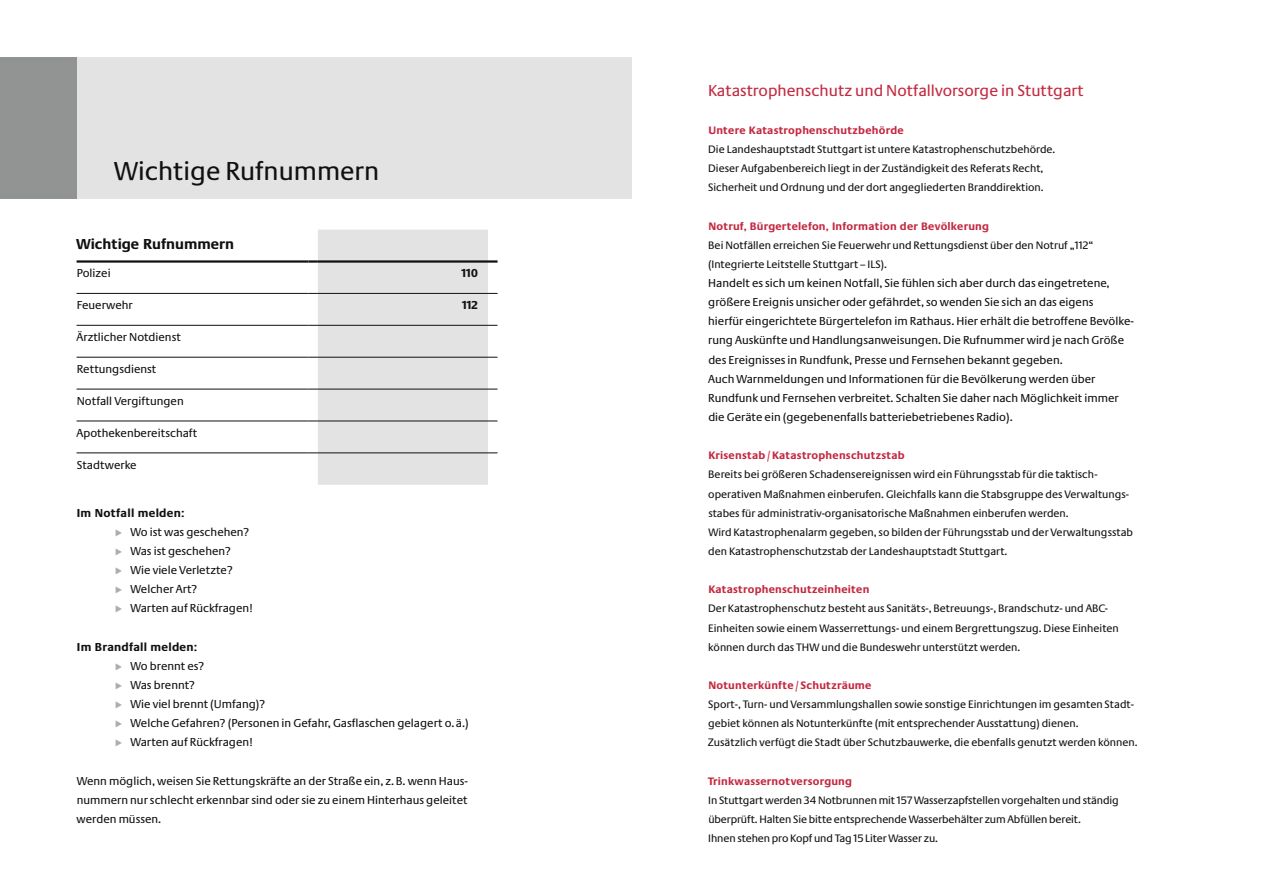
<style>
.page{position:relative;width:1263px;height:893px;background:#fff}
.page>*{position:absolute;margin:0;border:0;box-sizing:border-box;transform-origin:0 0}
.t1{font:27px "Neue Praxis";color:#101111}
.t2{font:16.5px "Neue Praxis";color:#c32a41}
.t3{font:700 15px "Neue Praxis";color:#101111}
.t4{font:12px/19.2px "Neue Praxis";color:#101111}
.t5{font:700 12px "Neue Praxis";letter-spacing:.02em;color:#101111}
.t6{font:11.25px/19.2px "Neue Praxis";color:#101111}
.t7{font:700 11.25px "Neue Praxis";letter-spacing:.02em;color:#c32a41}
</style>
<div class="page">
<div style="left:77px;top:57px;width:554px;height:142px;background:#e2e3e2"></div>
<div style="left:0;top:57px;width:77px;height:142px;background:#929493"></div>
<hr style="left:77px;top:293px;width:231px;height:1px;background:#101111">
<hr style="left:77px;top:325px;width:231px;height:1px;background:#101111">
<hr style="left:77px;top:357px;width:231px;height:1px;background:#101111">
<hr style="left:77px;top:389px;width:231px;height:1px;background:#101111">
<hr style="left:77px;top:421px;width:231px;height:1px;background:#101111">
<hr style="left:77px;top:452px;width:231px;height:1px;background:#101111">
<hr style="left:77px;top:260px;width:231px;height:3px;background:#101111">
<svg style="left:308px;top:230px;width:189px;height:255px;background:#dedfde"></svg>
<h1 class="t1" style="left:114px;top:154px;width:267px">Wichtige Rufnummern</h1>
<h3 class="t3" style="left:76px;top:235px;width:159px">Wichtige Rufnummern</h3>
<p class="t4" style="left:77px;top:264px;width:35px">Polizei</p>
<p class="t5" style="left:461px;top:266px;width:18px">110</p>
<p class="t4" style="left:77px;top:295px;width:58px">Feuerwehr</p>
<p class="t5" style="left:462px;top:298px;width:17px">112</p>
<p class="t4" style="left:77px;top:327px;width:106px">Ärztlicher Notdienst</p>
<p class="t4" style="left:77px;top:359px;width:81px">Rettungsdienst</p>
<p class="t4" style="left:77px;top:391px;width:109px">Notfall Vergiftungen</p>
<p class="t4" style="left:77px;top:423px;width:122px">Apothekenbereitschaft</p>
<p class="t4" style="left:77px;top:455px;width:62px">Stadtwerke</p>
<p class="t5" style="left:77px;top:505px;width:109px">Im Notfall melden:</p>
<p class="t4" style="left:131px;top:522px;width:124px">Wo ist was geschehen?<br>Was ist geschehen?<br>Wie viele Verletzte?<br>Welcher Art?<br>Warten auf Rückfragen!</p>
<p class="t5" style="left:77px;top:639px;width:122px">Im Brandfall melden:</p>
<p class="t4" style="left:131px;top:656px;width:340px">Wo brennt es?<br>Was brennt?<br>Wie viel brennt (Umfang)?<br>Welche Gefahren? (Personen in Gefahr, Gasflaschen gelagert o.ä.)<br>Warten auf Rückfragen!</p>
<p class="t4" style="left:77px;top:771px;width:392px;text-align:justify">Wenn möglich, weisen Sie Rettungskräfte an der Straße ein, z.B. wenn Haus&shy;nummern nur schlecht erkennbar sind oder sie zu einem Hinterhaus geleitet werden müssen.</p>
<h2 class="t2" style="left:708px;top:80px;width:377px">Katastrophenschutz und Notfallvorsorge in Stuttgart</h2>
<p class="t7" style="left:708px;top:123px;width:197px">Untere Katastrophenschutzbehörde</p>
<p class="t6" style="left:708px;top:140px;width:349px">Die Landeshauptstadt Stuttgart ist untere Katastrophenschutzbehörde.<br>Dieser Aufgabenbereich liegt in der Zuständigkeit des Referats Recht,<br>Sicherheit und Ordnung und der dort angegliederten Branddirektion.</p>
<p class="t7" style="left:708px;top:219px;width:282px">Notruf, Bürgertelefon, Information der Bevölkerung</p>
<p class="t6" style="left:708px;top:235px;width:387px">Bei Notfällen erreichen Sie Feuerwehr und Rettungsdienst über den Notruf „112“ (Integrierte Leitstelle Stuttgart – ILS).</p>
<p class="t4" style="left:708px;top:273px;width:427px">Handelt es sich um keinen Notfall, Sie fühlen sich aber durch das eingetretene, größere Ereignis unsicher oder gefährdet, so wenden Sie sich an das eigens<br>hierfür eingerichtete Bürgertelefon im Rathaus. Hier erhält die betroffene Bevölke&shy;rung Auskünfte und Handlungsanweisungen. Die Rufnummer wird je nach Größe des Ereignisses in Rundfunk, Presse und Fernsehen bekannt gegeben.<br>Auch Warnmeldungen und Informationen für die Bevölkerung werden über Rundfunk und Fernsehen verbreitet. Schalten Sie daher nach Möglichkeit immer die Geräte ein (gegebenenfalls batteriebetriebenes Radio).</p>
<p class="t7" style="left:708px;top:449px;width:198px">Krisenstab / Katastrophenschutzstab</p>
<p class="t6" style="left:708px;top:465px;width:426px">Bereits bei größeren Schadensereignissen wird ein Führungsstab für die taktisch&shy;operativen Maßnahmen einberufen. Gleichfalls kann die Stabsgruppe des Verwaltungs&shy;stabes für administrativ-organisatorische Maßnahmen einberufen werden.<br>Wird Katastrophenalarm gegeben, so bilden der Führungsstab und der Verwaltungsstab den Katastrophenschutzstab der Landeshauptstadt Stuttgart.</p>
<p class="t7" style="left:708px;top:583px;width:162px">Katastrophenschutzeinheiten</p>
<p class="t6" style="left:708px;top:599px;width:412px">Der Katastrophenschutz besteht aus Sanitäts-, Betreuungs-, Brandschutz- und ABC-<br>Einheiten sowie einem Wasserrettungs- und einem Bergrettungszug. Diese Einheiten können durch das THW und die Bundeswehr unterstützt werden.</p>
<p class="t7" style="left:708px;top:678px;width:165px">Notunterkünfte / Schutzräume</p>
<p class="t6" style="left:708px;top:694px;width:431px">Sport-, Turn- und Versammlungshallen sowie sonstige Einrichtungen im gesamten Stadt&shy;gebiet können als Notunterkünfte (mit entsprechender Ausstattung) dienen.<br>Zusätzlich verfügt die Stadt über Schutzbauwerke, die ebenfalls genutzt werden können.</p>
<p class="t7" style="left:708px;top:774px;width:146px">Trinkwassernotversorgung</p>
<p class="t6" style="left:708px;top:790px;width:412px">In Stuttgart werden 34 Notbrunnen mit 157 Wasserzapfstellen vorgehalten und ständig überprüft. Halten Sie bitte entsprechende Wasserbehälter zum Abfüllen bereit.<br>Ihnen stehen pro Kopf und Tag 15 Liter Wasser zu.</p>
</div>
